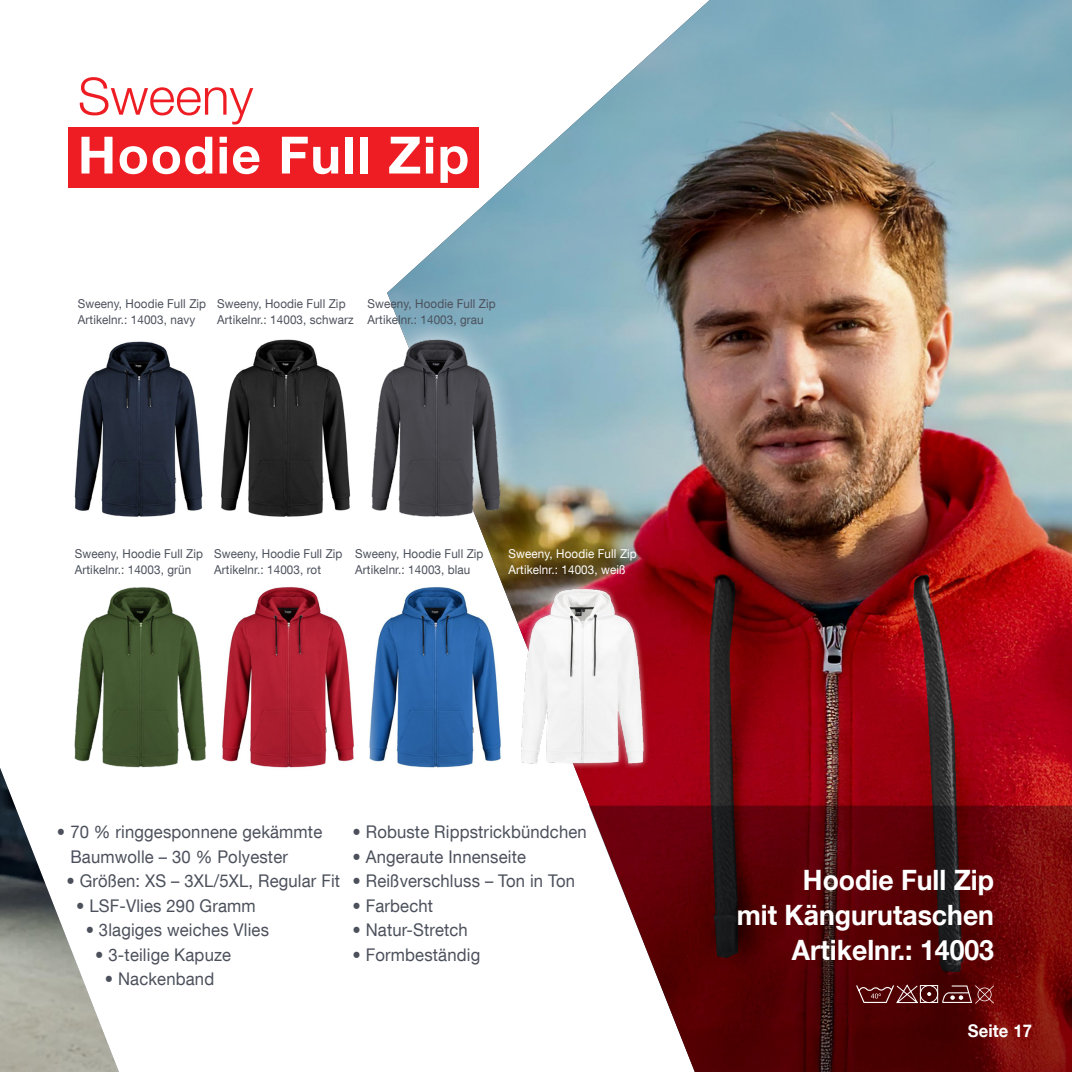
<style>
.page{position:relative;width:1072px;height:1072px;background:#fff}
.page>*{position:absolute;margin:0;border:0;box-sizing:border-box;transform-origin:0 0}
.t1{font:700 51.45px "Helvetica Neue LT Com";letter-spacing:.03em;color:#fff}
.t2{font:300 51.45px "Helvetica Neue LT Com";color:#ee1d23}
.t3{font:700 28px/35px "Helvetica Neue LT Com";color:#fff;text-align:right;scale:.95 1}
.t4{font:17.5px/24.5px "Helvetica Neue LT Com";letter-spacing:.01em;color:#4b505b;scale:.95 1}
.t5{font:700 17.5px "Helvetica Neue LT Com";letter-spacing:.01em;color:#fff;scale:.95 1}
.t6{font:12.25px/15.8px "Helvetica Neue LT Com";letter-spacing:.01em;color:#4b505b;scale:.95 1}
.t7{font:12.25px/15.8px "Helvetica Neue LT Com";letter-spacing:.01em;color:#fff;scale:.95 1}
</style>
<div class="page">
<img style="left:380px;top:621px;width:7px;height:141px">
<img style="left:0;top:768px;width:119px;height:303px">
<img style="left:387px;top:0;width:684px;height:805px">
<svg style="left:589px;top:805px;width:482px;height:266px;background:#6c2123"></svg>
<svg style="left:856px;top:983px;width:138px;height:20px;background:#713233"></svg>
<img style="left:74px;top:341px;width:129px;height:176px">
<img style="left:221px;top:339px;width:128px;height:178px">
<img style="left:504px;top:575px;width:156px;height:201px">
<img style="left:222px;top:587px;width:132px;height:181px">
<div style="left:349px;top:317px;width:173px;height:222px;background:#fff;opacity:.75"></div>
<img style="left:357px;top:326px;width:158px;height:203px">
<div style="left:68px;top:127px;width:411px;height:60px;background:#ee1d23"></div>
<div style="left:64px;top:575px;width:153px;height:203px;background:#fff"></div>
<img style="left:69px;top:587px;width:138px;height:194px">
<h1 class="t2" style="left:78px;top:65px;width:177px">Sweeny</h1>
<h1 class="t1" style="left:78px;top:123px;width:393px">Hoodie Full Zip</h1>
<p class="t6" style="left:78px;top:295px;width:136px">Sweeny, Hoodie Full Zip<br>Artikelnr.: 14003, navy</p>
<p class="t6" style="left:217px;top:295px;width:145px">Sweeny, Hoodie Full Zip<br>Artikelnr.: 14003, schwarz</p>
<p class="t6" style="left:367px;top:295px;width:136px">Sweeny, Hoodie Full Zip<br>Artikelnr.: 14003, grau</p>
<p class="t6" style="left:75px;top:545px;width:136px">Sweeny, Hoodie Full Zip<br>Artikelnr.: 14003, grün</p>
<p class="t6" style="left:214px;top:545px;width:136px">Sweeny, Hoodie Full Zip<br>Artikelnr.: 14003, rot</p>
<p class="t6" style="left:355px;top:545px;width:136px">Sweeny, Hoodie Full Zip<br>Artikelnr.: 14003, blau</p>
<p class="t7" style="left:508px;top:545px;width:136px">Sweeny, Hoodie Full Zip<br>Artikelnr.: 14003, weiß</p>
<p class="t4" style="left:70px;top:819px;width:267px;text-indent:-13px">• 70 % ringgesponnene gekämmte<br>Baumwolle – 30 % Polyester</p>
<p class="t4" style="left:67px;top:868px;width:289px">• Größen: XS – 3XL/5XL, Regular Fit</p>
<p class="t4" style="left:76px;top:893px;width:190px">• LSF-Vlies 290 Gramm</p>
<p class="t4" style="left:86px;top:917px;width:194px">• 3lagiges weiches Vlies</p>
<p class="t4" style="left:95px;top:942px;width:144px">• 3-teilige Kapuze</p>
<p class="t4" style="left:105px;top:966px;width:117px">• Nackenband</p>
<p class="t4" style="left:352px;top:819px;width:248px">• Robuste Rippstrickbündchen</p>
<p class="t4" style="left:352px;top:844px;width:184px">• Angeraute Innenseite</p>
<p class="t4" style="left:352px;top:868px;width:236px">• Reißverschluss – Ton in Ton</p>
<p class="t4" style="left:352px;top:893px;width:87px">• Farbecht</p>
<p class="t4" style="left:352px;top:917px;width:123px">• Natur-Stretch</p>
<p class="t4" style="left:352px;top:942px;width:136px">• Formbeständig</p>
<h2 class="t3" style="left:737px;top:861px;width:272px">Hoodie Full Zip<br>mit Kängurutaschen<br>Artikelnr.: 14003</h2>
<p class="t5" style="left:967px;top:1019px;width:69px">Seite 17</p>
</div>
